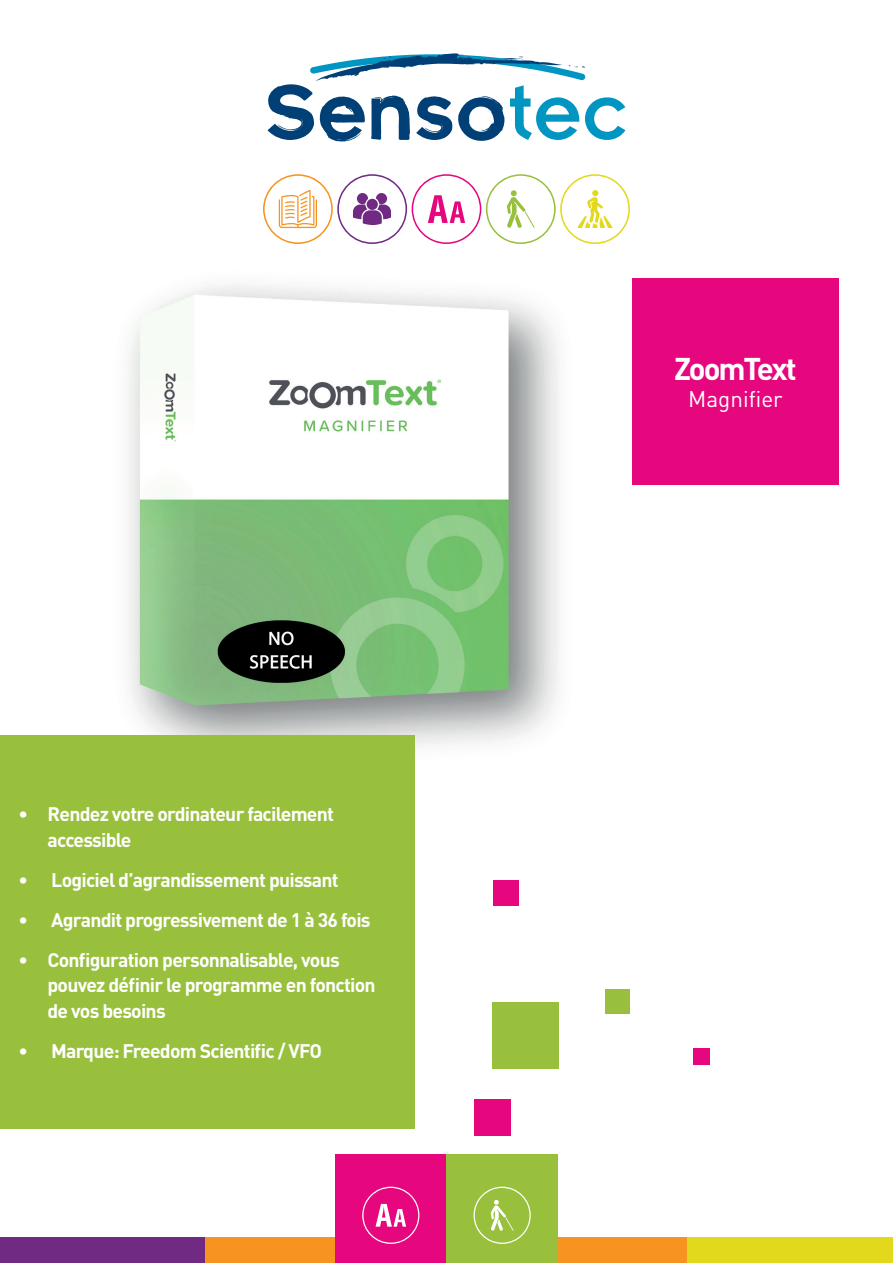
<style>
.page{position:relative;width:893px;height:1263px;background:#fff}
.page>*{position:absolute;margin:0;border:0;box-sizing:border-box;transform-origin:0 0}
.t1{font:700 31.05px "DIN Pro";letter-spacing:-.07em;color:#fff}
.t2{font:22.35px "DIN Pro";color:#fff}
.t3{font:700 19.5px/26px "DIN Pro";letter-spacing:-.04em;color:#fff}
</style>
<div class="page">
<img style="left:0;top:284px;width:560px;height:478px">
<svg style="left:263px;top:174px;width:367px;height:70px"></svg>
<svg style="left:267px;top:53px;width:358px;height:89px"></svg>
<div style="left:0;top:1237px;width:206px;height:26px;background:#702a83"></div>
<div style="left:687px;top:1237px;width:206px;height:26px;background:#e2d91c"></div>
<div style="left:206px;top:1237px;width:481px;height:26px;background:#f79320"></div>
<div style="left:335px;top:1155px;width:111px;height:108px;background:#e6067d"></div>
<div style="left:446px;top:1155px;width:112px;height:108px;background:#98c03c"></div>
<svg style="left:362px;top:1187px;width:57px;height:57px"></svg>
<svg style="left:473px;top:1187px;width:58px;height:57px"></svg>
<div style="left:492px;top:1002px;width:67px;height:66px;background:#98c03c"></div>
<div style="left:693px;top:1048px;width:17px;height:17px;background:#e6067d"></div>
<div style="left:605px;top:989px;width:25px;height:25px;background:#98c03c"></div>
<div style="left:493px;top:880px;width:26px;height:26px;background:#e6067d"></div>
<div style="left:474px;top:1099px;width:37px;height:37px;background:#e6067d"></div>
<div style="left:0;top:736px;width:414px;height:393px;background:#98c03c"></div>
<div style="left:632px;top:278px;width:207px;height:207px;background:#e6067d"></div>
<p class="t3" style="left:48px;top:801px;width:288px;text-indent:-29px">• Rendez votre ordinateur facilement accessible</p>
<p class="t3" style="left:18px;top:866px;width:322px">• Logiciel d’agrandissement puissant</p>
<p class="t3" style="left:18px;top:906px;width:354px">• Agrandit progressivement de 1 à 36 fois</p>
<p class="t3" style="left:48px;top:946px;width:330px;text-indent:-29px">• Configuration personnalisable, vous pouvez définir le programme en fonction de vos besoins</p>
<p class="t3" style="left:18px;top:1037px;width:305px">• Marque: Freedom Scientific / VFO</p>
<h1 class="t1" style="left:674px;top:347px;width:124px">ZoomText</h1>
<p class="t2" style="left:688px;top:383px;width:96px">Magnifier</p>
</div>
